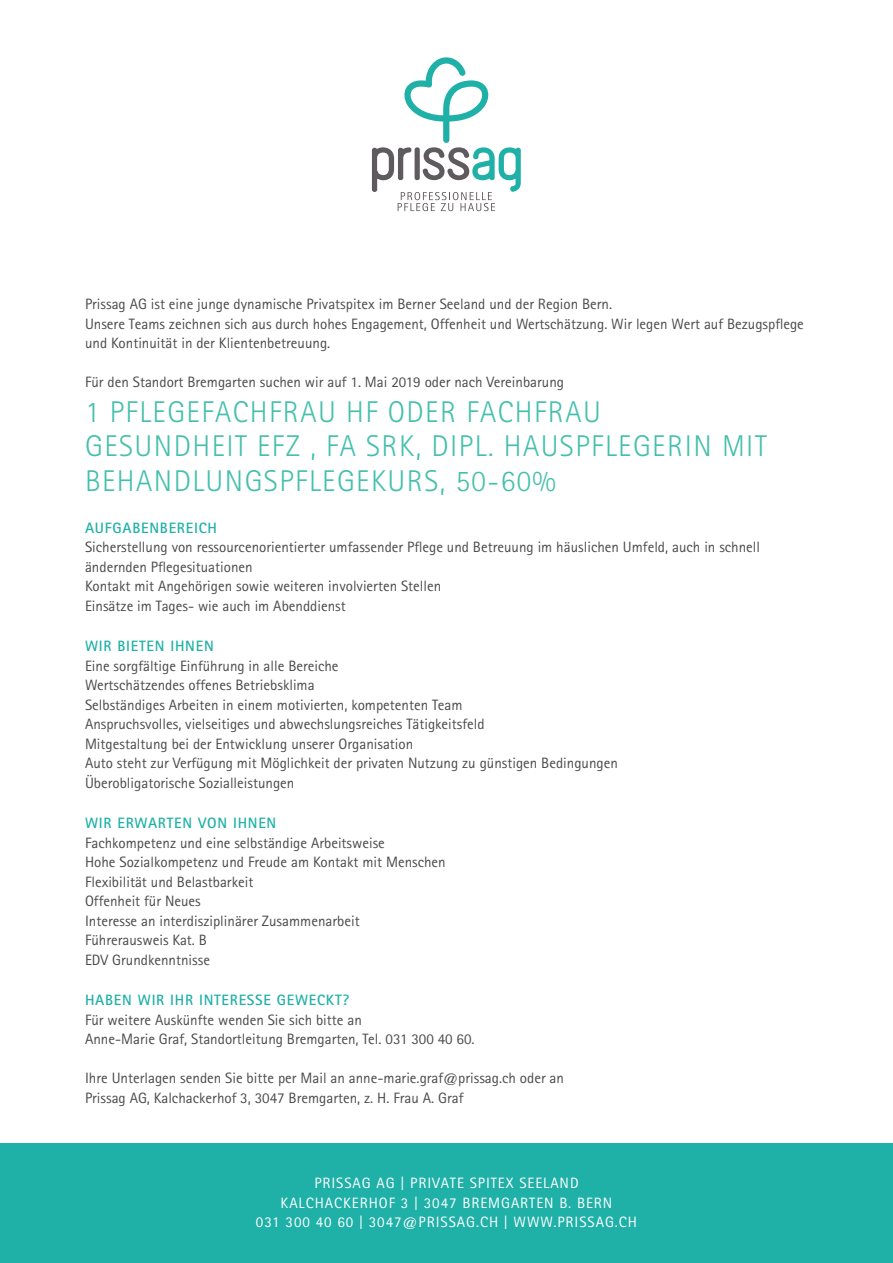
<style>
.page{position:relative;width:893px;height:1263px;background:#fff}
.page>*{position:absolute;margin:0;border:0;box-sizing:border-box;transform-origin:0 0}
.Stelle{font:300 30px/34.5px "Rotis Sans Serif";letter-spacing:.05em;color:#45bfad}
.Fliesstext{font:15px/19.5px "Rotis Sans Serif";color:#4b494c}
.t1{font:15px "Rotis Sans Serif";letter-spacing:.065em;color:#fff}
.Ü1{font:700 15px "Rotis Sans Serif";letter-spacing:.05em;color:#1fb0a7}
</style>
<div class="page">
<div style="left:0;top:1144px;width:893px;height:119px;background:#1fb0a7"></div>
<svg style="left:372px;top:57px;width:149px;height:154px"></svg>
<p class="Fliesstext" style="left:85px;top:294px;width:529px">Prissag AG ist eine junge dynamische Privatspitex im Berner Seeland und der Region Bern.</p>
<p class="Fliesstext" style="left:85px;top:314px;width:720px">Unsere Teams zeichnen sich aus durch hohes Engagement, Offenheit und Wertschätzung. Wir legen Wert auf Bezugspflege und Kontinuität in der Klientenbetreuung.</p>
<p class="Fliesstext" style="left:85px;top:372px;width:481px">Für den Standort Bremgarten suchen wir auf 1. Mai 2019 oder nach Vereinbarung</p>
<p class="Stelle" style="left:85px;top:394px;width:683px">1 PFLEGEFACHFRAU HF ODER FACHFRAU<br>GESUNDHEIT EFZ , FA SRK, DIPL. HAUSPFLEGERIN MIT<br>BEHANDLUNGSPFLEGEKURS, 50-60%</p>
<p class="Ü1" style="left:85px;top:518px;width:133px">AUFGABENBEREICH</p>
<p class="Fliesstext" style="left:85px;top:537px;width:677px">Sicherstellung von ressourcenorientierter umfassender Pflege und Betreuung im häuslichen Umfeld, auch in schnell ändernden Pflegesituationen</p>
<p class="Fliesstext" style="left:85px;top:576px;width:358px">Kontakt mit Angehörigen sowie weiteren involvierten Stellen</p>
<p class="Fliesstext" style="left:85px;top:596px;width:262px">Einsätze im Tages- wie auch im Abenddienst</p>
<p class="Ü1" style="left:85px;top:637px;width:130px">WIR BIETEN IHNEN</p>
<p class="Fliesstext" style="left:85px;top:656px;width:255px">Eine sorgfältige Einführung in alle Bereiche</p>
<p class="Fliesstext" style="left:85px;top:675px;width:231px">Wertschätzendes offenes Betriebsklima</p>
<p class="Fliesstext" style="left:85px;top:695px;width:379px">Selbständiges Arbeiten in einem motivierten, kompetenten Team</p>
<p class="Fliesstext" style="left:85px;top:714px;width:401px">Anspruchsvolles, vielseitiges und abwechslungsreiches Tätigkeitsfeld</p>
<p class="Fliesstext" style="left:85px;top:734px;width:330px">Mitgestaltung bei der Entwicklung unserer Organisation</p>
<p class="Fliesstext" style="left:85px;top:753px;width:534px">Auto steht zur Verfügung mit Möglichkeit der privaten Nutzung zu günstigen Bedingungen</p>
<p class="Fliesstext" style="left:85px;top:773px;width:211px">Überobligatorische Sozialleistungen</p>
<p class="Ü1" style="left:85px;top:814px;width:193px">WIR ERWARTEN VON IHNEN</p>
<p class="Fliesstext" style="left:85px;top:833px;width:301px">Fachkompetenz und eine selbständige Arbeitsweise</p>
<p class="Fliesstext" style="left:85px;top:852px;width:362px">Hohe Sozialkompetenz und Freude am Kontakt mit Menschen</p>
<p class="Fliesstext" style="left:85px;top:872px;width:170px">Flexibilität und Belastbarkeit</p>
<p class="Fliesstext" style="left:85px;top:891px;width:117px">Offenheit für Neues</p>
<p class="Fliesstext" style="left:85px;top:911px;width:276px">Interesse an interdisziplinärer Zusammenarbeit</p>
<p class="Fliesstext" style="left:85px;top:930px;width:123px">Führerausweis Kat. B</p>
<p class="Fliesstext" style="left:85px;top:950px;width:126px">EDV Grundkenntnisse</p>
<p class="Ü1" style="left:85px;top:991px;width:266px">HABEN WIR IHR INTERESSE GEWECKT?</p>
<p class="Fliesstext" style="left:85px;top:1010px;width:278px">Für weitere Auskünfte wenden Sie sich bitte an</p>
<p class="Fliesstext" style="left:85px;top:1029px;width:391px">Anne-Marie Graf, Standortleitung Bremgarten, Tel. 031 300 40 60.</p>
<p class="Fliesstext" style="left:85px;top:1068px;width:481px">Ihre Unterlagen senden Sie bitte per Mail an anne-marie.graf@prissag.ch oder an</p>
<p class="Fliesstext" style="left:85px;top:1088px;width:380px">Prissag AG, Kalchackerhof 3, 3047 Bremgarten, z. H. Frau A. Graf</p>
<p class="t1" style="left:314px;top:1174px;width:266px">PRISSAG AG | PRIVATE SPITEX SEELAND</p>
<p class="t1" style="left:281px;top:1194px;width:333px">KALCHACKERHOF 3 | 3047 BREMGARTEN B. BERN</p>
<p class="t1" style="left:256px;top:1213px;width:383px">031 300 40 60 | 3047@PRISSAG.CH | WWW.PRISSAG.CH</p>
</div>
